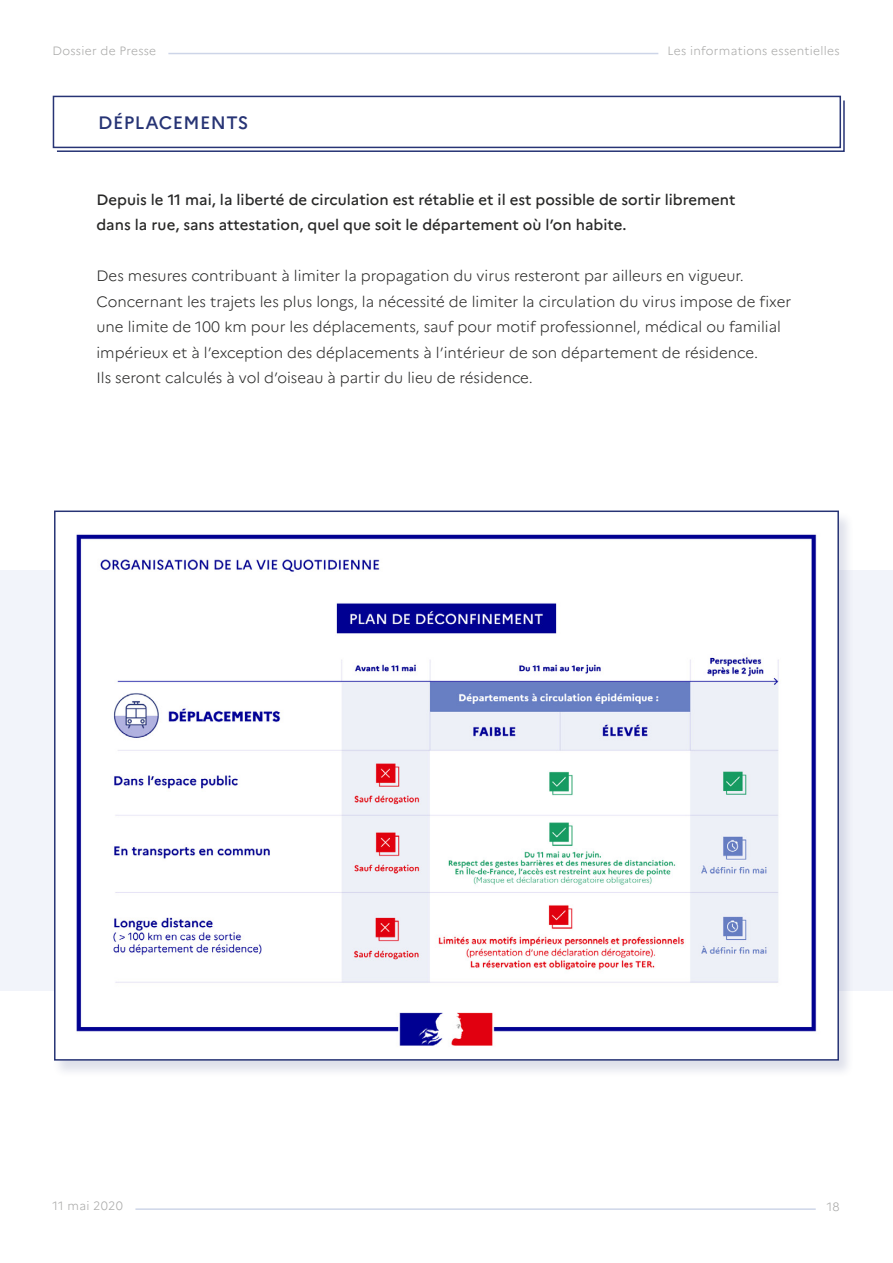
<style>
.page{position:relative;width:893px;height:1263px;background:#fff}
.page>*{position:absolute;margin:0;border:0;box-sizing:border-box;transform-origin:0 0}
.t1{font:500 18px "Marianne";letter-spacing:.025em;color:#273475}
.t2{font:300 15px/25.5px "Marianne";color:#282827}
.t3{font:500 15px/25.5px "Marianne";color:#282827}
.t4{font:300 12px "Marianne";letter-spacing:.025em;color:#a8a8a7}
</style>
<div class="page">
<hr style="left:135px;top:1208px;width:681px;height:2px;background:#5973b3">
<hr style="left:168px;top:53px;width:490px;height:1px;background:#5973b3">
<div style="left:0;top:570px;width:893px;height:421px;background:#edf0f9"></div>
<div style="left:53px;top:96px;width:788px;height:52px;border:2px solid #273475"></div>
<svg style="left:55px;top:99px;width:790px;height:53px"></svg>
<div style="left:52px;top:510px;width:802px;height:568px;background:#273475;opacity:.15"></div>
<img style="left:57px;top:513px;width:779px;height:544px">
<p class="t4" style="left:52px;top:43px;width:105px">Dossier de Presse</p>
<p class="t4" style="left:667px;top:43px;width:174px">Les informations essentielles</p>
<p class="t1" style="left:98px;top:112px;width:152px">DÉPLACEMENTS</p>
<p class="t3" style="left:96px;top:187px;width:641px">Depuis le 11 mai, la liberté de circulation est rétablie et il est possible de sortir librement dans la rue, sans attestation, quel que soit le département où l’on habite.</p>
<p class="t2" style="left:96px;top:263px;width:696px">Des mesures contribuant à limiter la propagation du virus resteront par ailleurs en vigueur.<br>Concernant les trajets les plus longs, la nécessité de limiter la circulation du virus impose de fixer une limite de 100 km pour les déplacements, sauf pour motif professionnel, médical ou familial impérieux et à l’exception des déplacements à l’intérieur de son département de résidence.<br>Ils seront calculés à vol d’oiseau à partir du lieu de résidence.</p>
<p class="t4" style="left:52px;top:1199px;width:72px">11 mai 2020</p>
<p class="t4" style="left:827px;top:1200px;width:14px">18</p>
</div>
